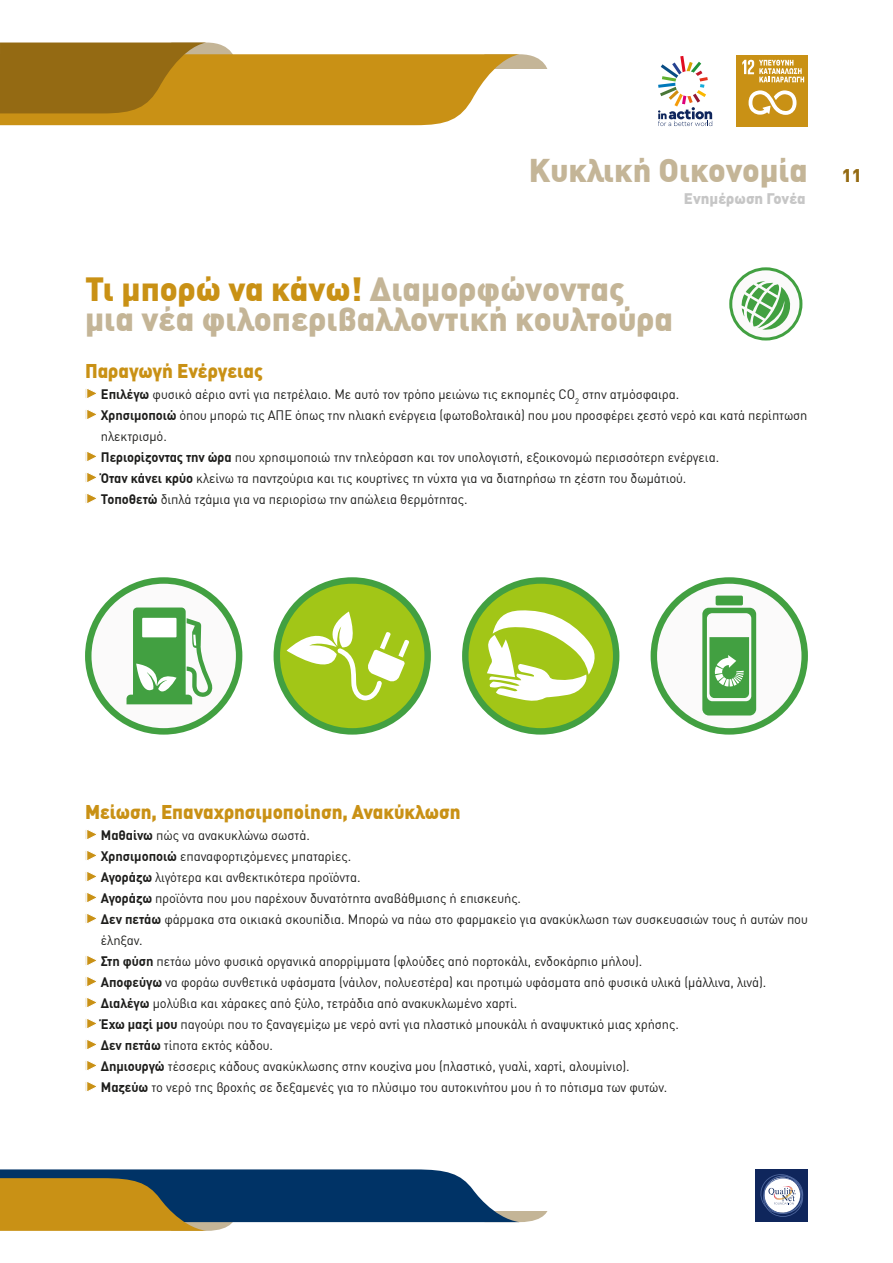
<style>
.page{position:relative;width:893px;height:1263px;background:#fff}
.page>*{position:absolute;margin:0;border:0;box-sizing:border-box;transform-origin:0 0}
.t1{font:900 32.85px/30px "DIN Greek";color:#c4b597}
.t2{font:900 32.25px "DIN Greek";color:#c4b597}
.t3{font:900 19.5px "DIN Greek";letter-spacing:-.005em;color:#c99115;scale:.96 1}
.t4{font:900 15px "DIN Greek";color:#c6c6c6}
.t5{font:13.5px/21px "DIN Greek";letter-spacing:-.005em;color:#1d1d1b;scale:.96 1}
.s1{font-size:18px;color:#946a13}
.s2{color:#c99115}
.s3{font-weight:700}
</style>
<div class="page">
<svg style="left:0;top:43px;width:548px;height:82px"></svg>
<svg style="left:0;top:1169px;width:548px;height:62px"></svg>
<div style="left:756px;top:1169px;width:52px;height:52px;background:#0f265c"></div>
<svg style="left:760px;top:1174px;width:44px;height:43px"></svg>
<div style="left:737px;top:55px;width:71px;height:71px;background:#c99115"></div>
<svg style="left:749px;top:90px;width:47px;height:25px"></svg>
<svg style="left:742px;top:60px;width:62px;height:22px"></svg>
<svg style="left:658px;top:56px;width:54px;height:70px"></svg>
<svg style="left:85px;top:389px;width:12px;height:9px"></svg>
<svg style="left:85px;top:410px;width:12px;height:9px"></svg>
<svg style="left:85px;top:452px;width:12px;height:9px"></svg>
<svg style="left:85px;top:473px;width:12px;height:9px"></svg>
<svg style="left:85px;top:494px;width:12px;height:9px"></svg>
<svg style="left:85px;top:830px;width:12px;height:9px"></svg>
<svg style="left:85px;top:851px;width:12px;height:9px"></svg>
<svg style="left:85px;top:872px;width:12px;height:9px"></svg>
<svg style="left:85px;top:893px;width:12px;height:9px"></svg>
<svg style="left:85px;top:914px;width:12px;height:10px"></svg>
<svg style="left:85px;top:956px;width:12px;height:9px"></svg>
<svg style="left:85px;top:977px;width:12px;height:10px"></svg>
<svg style="left:85px;top:998px;width:12px;height:10px"></svg>
<svg style="left:85px;top:1019px;width:12px;height:10px"></svg>
<svg style="left:85px;top:1040px;width:12px;height:10px"></svg>
<svg style="left:85px;top:1061px;width:12px;height:10px"></svg>
<svg style="left:85px;top:1082px;width:12px;height:10px"></svg>
<svg style="left:731px;top:269px;width:70px;height:70px"></svg>
<div style="left:729px;top:267px;width:73px;height:73px;border:3px solid #42a041;border-radius:50%"></div>
<svg style="left:741px;top:281px;width:52px;height:51px"></svg>
<div style="left:88px;top:580px;width:151px;height:151px;background:#fbfafa;border-radius:50%"></div>
<div style="left:85px;top:577px;width:157px;height:158px;border:6px solid #42a041;border-radius:50%"></div>
<svg style="left:127px;top:607px;width:86px;height:97px"></svg>
<svg style="left:277px;top:580px;width:151px;height:151px;background:#93c01d"></svg>
<div style="left:274px;top:577px;width:157px;height:158px;border:6px solid #42a041;border-radius:50%"></div>
<svg style="left:465px;top:580px;width:151px;height:151px;background:#93c01d"></svg>
<div style="left:462px;top:577px;width:157px;height:158px;border:6px solid #42a041;border-radius:50%"></div>
<div style="left:654px;top:580px;width:151px;height:151px;background:#fbfafa;border-radius:50%"></div>
<div style="left:651px;top:577px;width:157px;height:158px;border:6px solid #42a041;border-radius:50%"></div>
<svg style="left:287px;top:611px;width:122px;height:89px"></svg>
<div style="left:716px;top:596px;width:27px;height:9px;background:#42a041;border-radius:2px"></div>
<svg style="left:702px;top:608px;width:54px;height:107px"></svg>
<svg style="left:487px;top:609px;width:110px;height:92px"></svg>
<h2 class="t2" style="left:529px;top:151px;width:334px">Κυκλική Οικονομία <span class="s1">11</span></h2>
<p class="t4" style="left:684px;top:189px;width:123px">Ενημέρωση Γονέα</p>
<h1 class="t1" style="left:85px;top:274px;width:590px"><span class="s2">Τι μπορώ να κάνω!</span> Διαμορφώνοντας μια νέα φιλοπεριβαλλοντική κουλτούρα</h1>
<h3 class="t3" style="left:85px;top:359px;width:187px">Παραγωγή Ενέργειας</h3>
<p class="t5" style="left:101px;top:384px;width:738px"><span class="s3">Επιλέγω</span> φυσικό αέριο αντί για πετρέλαιο. Με αυτό τον τρόπο μειώνω τις εκπομπές CΟ<sub>2</sub> στην ατμόσφαιρα.<br><span class="s3">Χρησιμοποιώ</span> όπου μπορώ τις ΑΠΕ όπως την ηλιακή ενέργεια (φωτοβολταικά) που μου προσφέρει ζεστό νερό και κατά περίπτωση ηλεκτρισμό.<br><span class="s3">Περιορίζοντας την ώρα</span> που χρησιμοποιώ την τηλεόραση και τον υπολογιστή, εξοικονομώ περισσότερη ενέργεια.<br><span class="s3">Όταν κάνει κρύο</span> κλείνω τα παντζούρια και τις κουρτίνες τη νύχτα για να διατηρήσω τη ζέστη του δωμάτιού.<br><span class="s3">Τοποθετώ</span> διπλά τζάμια για να περιορίσω την απώλεια θερμότητας.</p>
<h3 class="t3" style="left:85px;top:800px;width:393px">Μείωση, Επαναχρησιμοποίηση, Ανακύκλωση</h3>
<p class="t5" style="left:101px;top:825px;width:738px"><span class="s3">Μαθαίνω</span> πώς να ανακυκλώνω σωστά.<br><span class="s3">Χρησιμοποιώ</span> επαναφορτιζόμενες μπαταρίες.<br><span class="s3">Αγοράζω</span> λιγότερα και ανθεκτικότερα προϊόντα.<br><span class="s3">Αγοράζω</span> προϊόντα που μου παρέχουν δυνατότητα αναβάθμισης ή επισκευής.<br><span class="s3">Δεν πετάω</span> φάρμακα στα οικιακά σκουπίδια. Μπορώ να πάω στο φαρμακείο για ανακύκλωση των συσκευασιών τους ή αυτών που έληξαν.<br><span class="s3">Στη φύση</span> πετάω μόνο φυσικά οργανικά απορρίμματα (φλούδες από πορτοκάλι, ενδοκάρπιο μήλου).<br><span class="s3">Αποφεύγω</span> να φοράω συνθετικά υφάσματα (νάιλον, πολυεστέρα) και προτιμώ υφάσματα από φυσικά υλικά (μάλλινα, λινά).<br><span class="s3">Διαλέγω</span> μολύβια και χάρακες από ξύλο, τετράδια από ανακυκλωμένο χαρτί.<br><span class="s3">Έχω μαζί μου</span> παγούρι που το ξαναγεμίζω με νερό αντί για πλαστικό μπουκάλι ή αναψυκτικό μιας χρήσης.<br><span class="s3">Δεν πετάω</span> τίποτα εκτός κάδου.<br><span class="s3">Δημιουργώ</span> τέσσερις κάδους ανακύκλωσης στην κουζίνα μου (πλαστικό, γυαλί, χαρτί, αλουμίνιο).<br><span class="s3">Μαζεύω</span> το νερό της βροχής σε δεξαμενές για το πλύσιμο του αυτοκινήτου μου ή το πότισμα των φυτών.</p>
</div>
